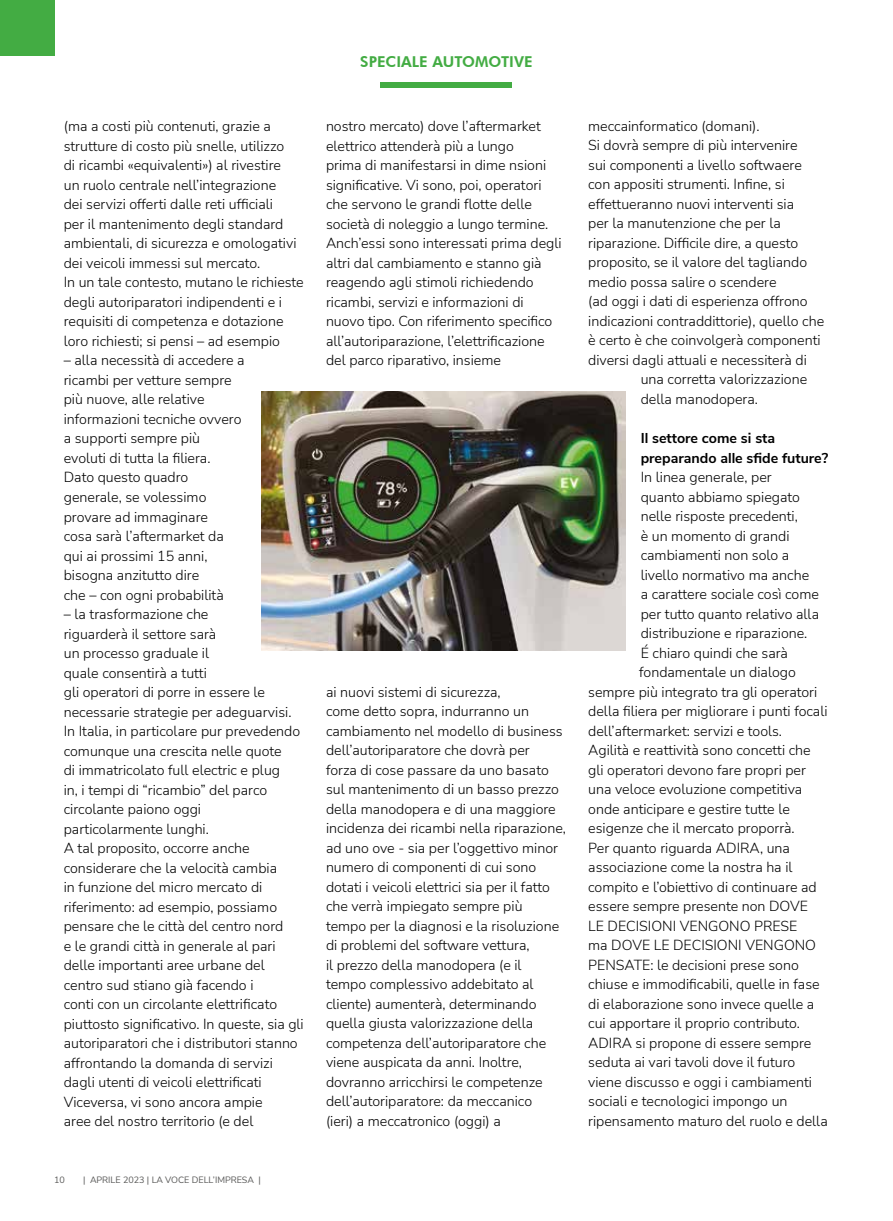
<style>
.page{position:relative;width:893px;height:1221px;background:#fff}
.page>*{position:absolute;margin:0;border:0;box-sizing:border-box;transform-origin:0 0}
.t1{font:800 15px "Futura BT";color:#43ac43}
.t2{font:300 14.25px/19.5px "Nunito Sans";color:#000}
.t3{font:700 14.25px/19.5px "Nunito Sans";color:#000}
.t4{font:9px "Nunito Sans";color:#575756}
</style>
<div class="page">
<div style="left:0;top:0;width:55px;height:55px;background:#43ac43"></div>
<div style="left:381px;top:82px;width:131px;height:5px;background:#43ac43"></div>
<img style="left:261px;top:391px;width:364px;height:260px">
<p class="t2" style="left:64px;top:116px;width:242px">(ma a costi più contenuti, grazie a strutture di costo più snelle, utilizzo<br>di ricambi «equivalenti») al rivestire<br>un ruolo centrale nell’integrazione<br>dei servizi offerti dalle reti ufficiali<br>per il mantenimento degli standard ambientali, di sicurezza e omologativi dei veicoli immessi sul mercato.<br>In un tale contesto, mutano le richieste degli autoriparatori indipendenti e i requisiti di competenza e dotazione loro richiesti; si pensi – ad esempio</p>
<p class="t2" style="left:64px;top:350px;width:182px">– alla necessità di accedere a ricambi per vetture sempre più nuove, alle relative informazioni tecniche ovvero a supporti sempre più evoluti di tutta la filiera.<br>Dato questo quadro generale, se volessimo provare ad immaginare<br>cosa sarà l’aftermarket da qui ai prossimi 15 anni, bisogna anzitutto dire<br>che – con ogni probabilità</p>
<p class="t2" style="left:64px;top:603px;width:241px">– la trasformazione che<br>riguarderà il settore sarà<br>un processo graduale il<br>quale consentirà a tutti<br>gli operatori di porre in essere le necessarie strategie per adeguarvisi.<br>In Italia, in particolare pur prevedendo comunque una crescita nelle quote<br>di immatricolato full electric e plug<br>in, i tempi di “ricambio” del parco circolante paiono oggi particolarmente lunghi.<br>A tal proposito, occorre anche considerare che la velocità cambia<br>in funzione del micro mercato di riferimento: ad esempio, possiamo pensare che le città del centro nord<br>e le grandi città in generale al pari delle importanti aree urbane del centro sud stiano già facendo i<br>conti con un circolante elettrificato piuttosto significativo. In queste, sia gli autoriparatori che i distributori stanno affrontando la domanda di servizi dagli utenti di veicoli elettrificati Viceversa, vi sono ancora ampie<br>aree del nostro territorio (e del</p>
<p class="t4" style="left:54px;top:1173px;width:12px">10</p>
<p class="t4" style="left:83px;top:1173px;width:179px">| APRILE 2023 | LA VOCE DELL’IMPRESA |</p>
<p class="t1" style="left:360px;top:52px;width:174px">SPECIALE AUTOMOTIVE</p>
<p class="t2" style="left:326px;top:116px;width:237px">nostro mercato) dove l’aftermarket elettrico attenderà più a lungo<br>prima di manifestarsi in dime nsioni significative. Vi sono, poi, operatori che servono le grandi flotte delle società di noleggio a lungo termine.<br>Anch’essi sono interessati prima degli altri dal cambiamento e stanno già reagendo agli stimoli richiedendo ricambi, servizi e informazioni di nuovo tipo. Con riferimento specifico all’autoriparazione, l’elettrificazione del parco riparativo, insieme</p>
<p class="t2" style="left:326px;top:681px;width:241px">ai nuovi sistemi di sicurezza,<br>come detto sopra, indurranno un cambiamento nel modello di business dell’autoriparatore che dovrà per<br>forza di cose passare da uno basato sul mantenimento di un basso prezzo della manodopera e di una maggiore incidenza dei ricambi nella riparazione, ad uno ove - sia per l’oggettivo minor numero di componenti di cui sono dotati i veicoli elettrici sia per il fatto che verrà impiegato sempre più tempo per la diagnosi e la risoluzione di problemi del software vettura,<br>il prezzo della manodopera (e il<br>tempo complessivo addebitato al cliente) aumenterà, determinando quella giusta valorizzazione della competenza dell’autoriparatore che viene auspicata da anni. Inoltre, dovranno arricchirsi le competenze dell’autoriparatore: da meccanico<br>(ieri) a meccatronico (oggi) a</p>
<p class="t2" style="left:588px;top:116px;width:237px">meccainformatico (domani).<br>Si dovrà sempre di più intervenire<br>sui componenti a livello softwaere con appositi strumenti. Infine, si effettueranno nuovi interventi sia<br>per la manutenzione che per la riparazione. Difficile dire, a questo proposito, se il valore del tagliando medio possa salire o scendere<br>(ad oggi i dati di esperienza offrono indicazioni contraddittorie), quello che è certo è che coinvolgerà componenti diversi dagli attuali e necessiterà di</p>
<p class="t2" style="left:641px;top:369px;width:168px">una corretta valorizzazione della manodopera.</p>
<p class="t3" style="left:641px;top:427px;width:189px">Il settore come si sta preparando alle sfide future?</p>
<p class="t2" style="left:641px;top:467px;width:133px">In linea generale, per</p>
<p class="t2" style="left:641px;top:486px;width:161px">quanto abbiamo spiegato</p>
<p class="t2" style="left:641px;top:506px;width:159px">nelle risposte precedenti,</p>
<p class="t2" style="left:641px;top:525px;width:150px">è un momento di grandi</p>
<p class="t2" style="left:641px;top:544px;width:150px">cambiamenti non solo a</p>
<p class="t2" style="left:641px;top:564px;width:170px">livello normativo ma anche</p>
<p class="t2" style="left:641px;top:583px;width:180px">a carattere sociale così come</p>
<p class="t2" style="left:641px;top:603px;width:180px">per tutto quanto relativo alla</p>
<p class="t2" style="left:641px;top:622px;width:168px">distribuzione e riparazione.</p>
<p class="t2" style="left:641px;top:642px;width:149px">É chiaro quindi che sarà</p>
<p class="t2" style="left:639px;top:661px;width:158px">fondamentale un dialogo</p>
<p class="t2" style="left:588px;top:681px;width:231px">sempre più integrato tra gli operatori</p>
<p class="t2" style="left:588px;top:700px;width:241px">della filiera per migliorare i punti focali</p>
<p class="t2" style="left:588px;top:720px;width:195px">dell’aftermarket: servizi e tools.</p>
<p class="t2" style="left:588px;top:739px;width:224px">Agilità e reattività sono concetti che</p>
<p class="t2" style="left:588px;top:759px;width:219px">gli operatori devono fare propri per</p>
<p class="t2" style="left:588px;top:778px;width:216px">una veloce evoluzione competitiva</p>
<p class="t2" style="left:588px;top:798px;width:203px">onde anticipare e gestire tutte le</p>
<p class="t2" style="left:588px;top:817px;width:208px">esigenze che il mercato proporrà.</p>
<p class="t2" style="left:588px;top:837px;width:203px">Per quanto riguarda ADIRA, una</p>
<p class="t2" style="left:588px;top:856px;width:206px">associazione come la nostra ha il</p>
<p class="t2" style="left:588px;top:876px;width:230px">compito e l’obiettivo di continuare ad</p>
<p class="t2" style="left:588px;top:895px;width:221px">essere sempre presente non DOVE</p>
<p class="t2" style="left:588px;top:915px;width:211px">LE DECISIONI VENGONO PRESE</p>
<p class="t2" style="left:588px;top:934px;width:229px">ma DOVE LE DECISIONI VENGONO</p>
<p class="t2" style="left:588px;top:954px;width:212px">PENSATE: le decisioni prese sono</p>
<p class="t2" style="left:588px;top:973px;width:233px">chiuse e immodificabili, quelle in fase</p>
<p class="t2" style="left:588px;top:993px;width:228px">di elaborazione sono invece quelle a</p>
<p class="t2" style="left:588px;top:1012px;width:213px">cui apportare il proprio contributo.</p>
<p class="t2" style="left:588px;top:1032px;width:225px">ADIRA si propone di essere sempre</p>
<p class="t2" style="left:588px;top:1051px;width:209px">seduta ai vari tavoli dove il futuro</p>
<p class="t2" style="left:588px;top:1071px;width:225px">viene discusso e oggi i cambiamenti</p>
<p class="t2" style="left:588px;top:1090px;width:201px">sociali e tecnologici impongo un</p>
<p class="t2" style="left:588px;top:1110px;width:241px">ripensamento maturo del ruolo e della</p>
</div>
